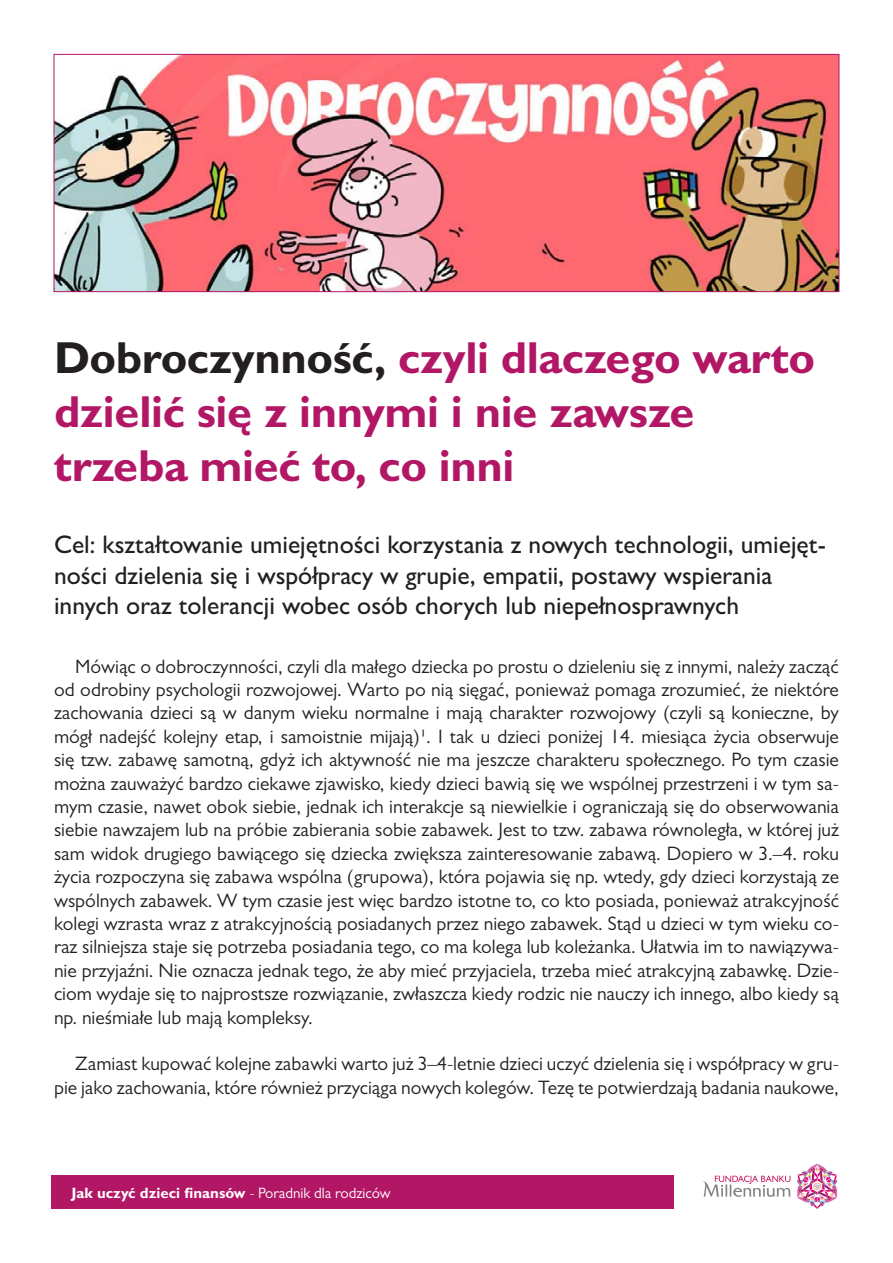
<style>
.page{position:relative;width:893px;height:1263px;background:#fff}
.page>*{position:absolute;margin:0;border:0;box-sizing:border-box;transform-origin:0 0}
.t1{font:700 45px/54px "Gill Sans MT Pro";letter-spacing:-.01em;color:#b21765}
.t2{font:500 25.5px/30.6px "Gill Sans MT Pro";color:#231f20}
.t3{font:19.5px/23.4px "Gill Sans MT Pro";color:#231f20;text-align:justify}
.t4{font:700 15px "Gill Sans MT Pro";color:#fff}
.s1{color:#231f20}
.s2{font-weight:400}
</style>
<div class="page">
<div style="left:52px;top:1176px;width:622px;height:33px;background:#b21765"></div>
<svg style="left:703px;top:1175px;width:87px;height:22px"></svg>
<img style="left:797px;top:1163px;width:41px;height:46px">
<img style="left:56px;top:56px;width:781px;height:234px">
<div style="left:54px;top:54px;width:785px;height:238px;border:1px solid #b21765"></div>
<h1 class="t1" style="left:54px;top:330px;width:763px"><span class="s1">Dobroczynność,</span> czyli dlaczego warto dzielić się z innymi i nie zawsze trzeba mieć to, co inni</h1>
<h2 class="t2" style="left:54px;top:529px;width:773px">Cel: kształtowanie umiejętności korzystania z nowych technologii, umiejęt&shy;ności dzielenia się i współpracy w grupie, empatii, postawy wspierania innych oraz tolerancji wobec osób chorych lub niepełnosprawnych</h2>
<p class="t3" style="left:54px;top:654px;width:787px;text-indent:21px">Mówiąc o dobroczynności, czyli dla małego dziecka po prostu o dzieleniu się z innymi, należy zacząć od odrobiny psychologii rozwojowej. Warto po nią sięgać, ponieważ pomaga zrozumieć, że niektóre zachowania dzieci są w danym wieku normalne i mają charakter rozwojowy (czyli są konieczne, by mógł nadejść kolejny etap, i samoistnie mijają)1. I tak u dzieci poniżej 14. miesiąca życia obserwuje się tzw. zabawę samotną, gdyż ich aktywność nie ma jeszcze charakteru społecznego. Po tym czasie można zauważyć bardzo ciekawe zjawisko, kiedy dzieci bawią się we wspólnej przestrzeni i w tym sa&shy;mym czasie, nawet obok siebie, jednak ich interakcje są niewielkie i ograniczają się do obserwowania siebie nawzajem lub na próbie zabierania sobie zabawek. Jest to tzw. zabawa równoległa, w której już sam widok drugiego bawiącego się dziecka zwiększa zainteresowanie zabawą. Dopiero w 3.–4. roku życia rozpoczyna się zabawa wspólna (grupowa), która pojawia się np. wtedy, gdy dzieci korzystają ze wspólnych zabawek. W tym czasie jest więc bardzo istotne to, co kto posiada, ponieważ atrakcyjność kolegi wzrasta wraz z atrakcyjnością posiadanych przez niego zabawek. Stąd u dzieci w tym wieku co&shy;raz silniejsza staje się potrzeba posiadania tego, co ma kolega lub koleżanka. Ułatwia im to nawiązywa&shy;nie przyjaźni. Nie oznacza jednak tego, że aby mieć przyjaciela, trzeba mieć atrakcyjną zabawkę. Dzie&shy;ciom wydaje się to najprostsze rozwiązanie, zwłaszcza kiedy rodzic nie nauczy ich innego, albo kiedy są np. nieśmiałe lub mają kompleksy.</p>
<p class="t3" style="left:54px;top:1052px;width:786px;text-align:right">Zamiast kupować kolejne zabawki warto już 3–4-letnie dzieci uczyć dzielenia się i współpracy w gru&shy;pie jako zachowania, które również przyciąga nowych kolegów. Tezę te potwierdzają badania naukowe,</p>
<p class="t4" style="left:71px;top:1183px;width:321px">Jak uczyć dzieci finansów <span class="s2">- Poradnik dla rodziców</span></p>
</div>
